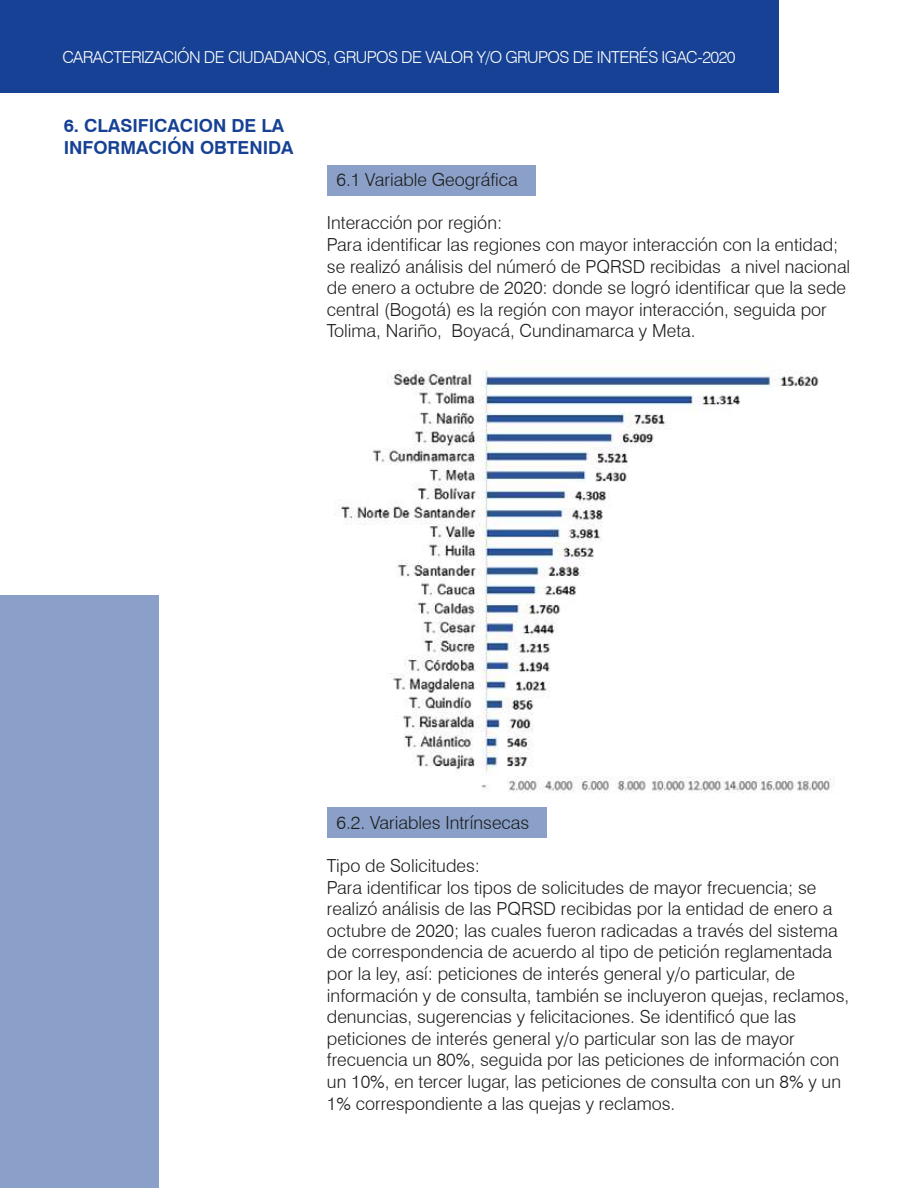
<style>
.page{position:relative;width:918px;height:1188px;background:#fff}
.page>*{position:absolute;margin:0;border:0;box-sizing:border-box;transform-origin:0 0}
.t1{font:300 18px/21.6px "Swiss 721 BT";color:#1d1d1b}
.t2{font:700 18px/21.6px "Swiss 721 BT";color:#164194}
.t3{font:300 16.5px "Swiss 721 BT";letter-spacing:-.035em;color:#fff}
</style>
<div class="page">
<div style="left:0;top:0;width:779px;height:92px;background:#164194"></div>
<div style="left:0;top:596px;width:159px;height:592px;background:#8aa0c9"></div>
<div style="left:327px;top:165px;width:208px;height:31px;background:#8aa0c9"></div>
<div style="left:327px;top:807px;width:220px;height:30px;background:#8aa0c9"></div>
<img style="left:335px;top:370px;width:500px;height:423px">
<p class="t3" style="left:62px;top:47px;width:675px">CARACTERIZACIÓN DE CIUDADANOS, GRUPOS DE VALOR Y/O GRUPOS DE INTERÉS IGAC-2020</p>
<p class="t2" style="left:64px;top:115px;width:231px">6. CLASIFICACION DE LA<br>INFORMACIÓN OBTENIDA</p>
<p class="t1" style="left:337px;top:169px;width:183px">6.1 Variable Geográfica</p>
<p class="t1" style="left:327px;top:212px;width:525px">Interacción por región:<br>Para identificar las regiones con mayor interacción con la entidad; se realizó análisis del númeró de PQRSD recibidas a nivel nacional de enero a octubre de 2020: donde se logró identificar que la sede central (Bogotá) es la región con mayor interacción, seguida por Tolima, Nariño, Boyacá, Cundinamarca y Meta.</p>
<p class="t1" style="left:337px;top:811px;width:194px">6.2. Variables Intrínsecas</p>
<p class="t1" style="left:327px;top:855px;width:524px">Tipo de Solicitudes:<br>Para identificar los tipos de solicitudes de mayor frecuencia; se realizó análisis de las PQRSD recibidas por la entidad de enero a octubre de 2020; las cuales fueron radicadas a través del sistema de correspondencia de acuerdo al tipo de petición reglamentada por la ley, así: peticiones de interés general y/o particular, de información y de consulta, también se incluyeron quejas, reclamos, denuncias, sugerencias y felicitaciones. Se identificó que las peticiones de interés general y/o particular son las de mayor frecuencia un 80%, seguida por las peticiones de información con un 10%, en tercer lugar, las peticiones de consulta con un 8% y un 1% correspondiente a las quejas y reclamos.</p>
</div>
